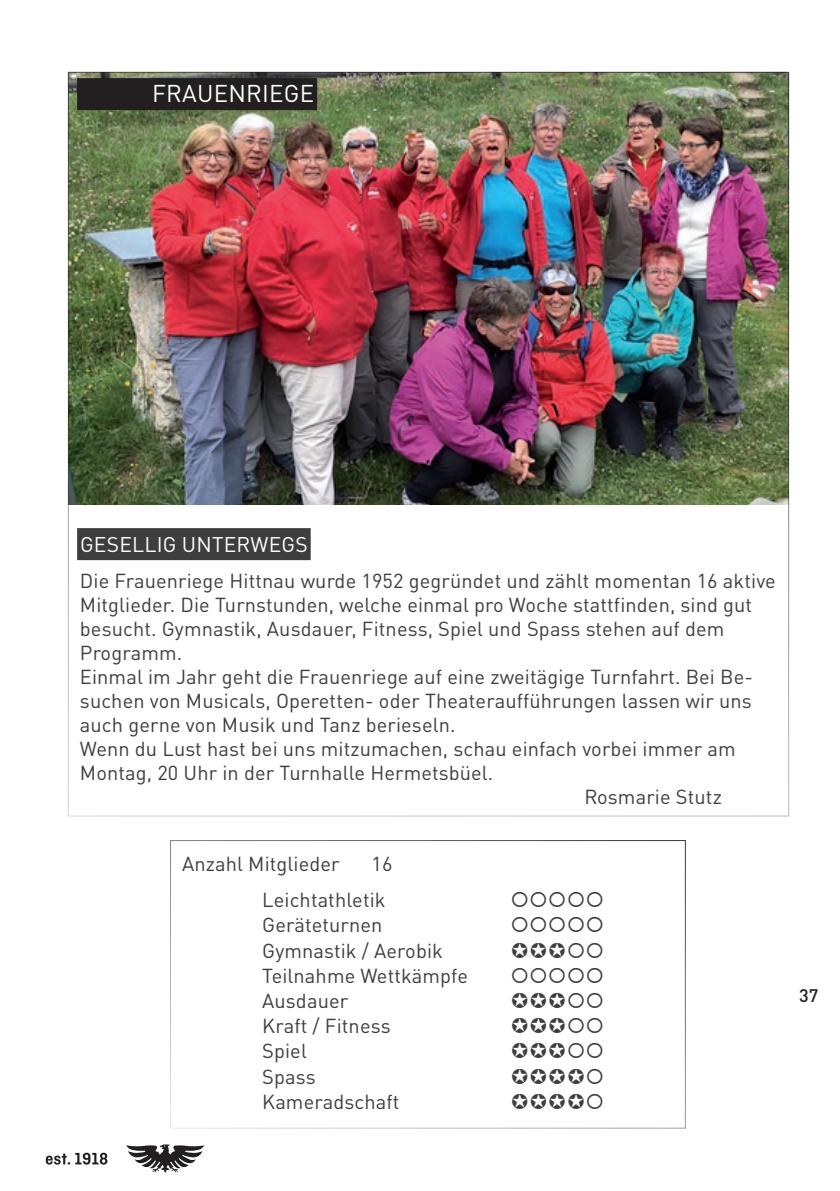
<style>
.page{position:relative;width:840px;height:1191px;background:#fff}
.page>*{position:absolute;margin:0;border:0;box-sizing:border-box;transform-origin:0 0}
.t1{font:24px "DIN Pro";letter-spacing:.01em;color:#fff}
.t2{font:21px "DIN Pro";letter-spacing:.01em;color:#fff}
.t3{font:21px "Wingdings";color:#3e3e3f}
.t4{font:20px/36.6px "DIN Pro";letter-spacing:.005em;color:#3e3e3f}
.t5{font:500 18px "DIN Pro";color:#231f20}
</style>
<div class="page">
<svg style="left:126px;top:1144px;width:78px;height:28px"></svg>
<svg style="left:46px;top:1152px;width:61px;height:12px"></svg>
<img style="left:70px;top:74px;width:716px;height:430px">
<div style="left:77px;top:78px;width:240px;height:32px;background:#231f20"></div>
<div style="left:77px;top:528px;width:233px;height:32px;background:#3e3e3f"></div>
<p class="t1" style="left:152px;top:75px;width:164px">FRAUENRIEGE</p>
<p class="t2" style="left:80px;top:528px;width:229px">GESELLIG UNTERWEGS</p>
<p class="t4" style="left:80px;top:560px;width:697px">Die Frauenriege Hittnau wurde 1952 gegründet und zählt momentan 16 aktive</p>
<p class="t4" style="left:80px;top:584px;width:673px">Mitglieder. Die Turnstunden, welche einmal pro Woche stattfinden, sind gut</p>
<p class="t4" style="left:80px;top:608px;width:645px">besucht. Gymnastik, Ausdauer, Fitness, Spiel und Spass stehen auf dem</p>
<p class="t4" style="left:80px;top:632px;width:104px">Programm.</p>
<p class="t4" style="left:80px;top:656px;width:674px">Einmal im Jahr geht die Frauenriege auf eine zweitägige Turnfahrt. Bei Be-</p>
<p class="t4" style="left:80px;top:680px;width:673px">suchen von Musicals, Operetten- oder Theateraufführungen lassen wir uns</p>
<p class="t4" style="left:80px;top:704px;width:377px">auch gerne von Musik und Tanz berieseln.</p>
<p class="t4" style="left:80px;top:728px;width:657px">Wenn du Lust hast bei uns mitzumachen, schau einfach vorbei immer am</p>
<p class="t4" style="left:80px;top:752px;width:414px">Montag, 20 Uhr in der Turnhalle Hermetsbüel.</p>
<p class="t4" style="left:584px;top:776px;width:139px">Rosmarie Stutz</p>
<p class="t4" style="left:182px;top:843px;width:159px">Anzahl Mitglieder</p>
<p class="t4" style="left:262px;top:843px;width:132px;text-indent:109px">16<br>Leichtathletik</p>
<p class="t3" style="left:510px;top:888px;width:95px">○○○○○</p>
<p class="t4" style="left:262px;top:904px;width:122px">Geräteturnen</p>
<p class="t3" style="left:510px;top:913px;width:95px">○○○○○</p>
<p class="t4" style="left:262px;top:930px;width:182px">Gymnastik / Aerobik</p>
<p class="t4" style="left:262px;top:955px;width:207px">Teilnahme Wettkämpfe</p>
<p class="t3" style="left:510px;top:963px;width:95px">○○○○○</p>
<p class="t4" style="left:262px;top:980px;width:87px">Ausdauer</p>
<p class="t4" style="left:262px;top:1005px;width:130px">Kraft / Fitness</p>
<p class="t4" style="left:262px;top:1030px;width:46px">Spiel</p>
<p class="t4" style="left:262px;top:1056px;width:55px">Spass</p>
<p class="t4" style="left:262px;top:1081px;width:139px">Kameradschaft</p>
<p class="t5" style="left:798px;top:981px;width:21px">37</p>
</div>
